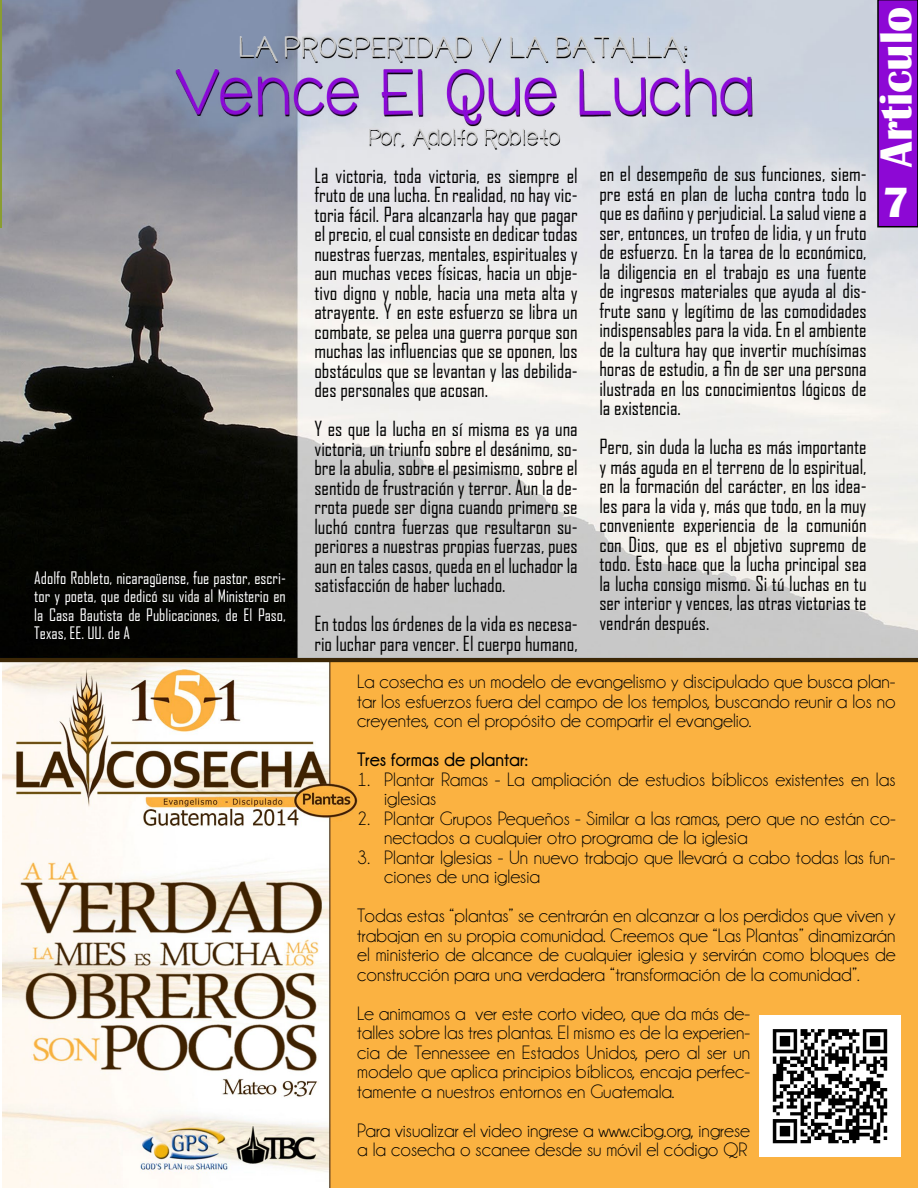
<style>
.page{position:relative;width:918px;height:1188px;background:#fff}
.page>*{position:absolute;margin:0;border:0;box-sizing:border-box;transform-origin:0 0}
.t1{font:700 46.5px "Britannic";color:#fffffd}
.t2{font:700 43.5px "Britannic";color:#fff}
.t3{font:19.95px/19.5px "Agency FB";color:#000;text-align:justify}
.t4{font:19.5px/19.5px "Champagne&Limousines";color:#000}
.t5{font:700 19.5px "Champagne&Limousines";color:#000}
.t6{font:16.5px/18px "Agency FB";color:#fff;text-align:justify}
</style>
<div class="page">
<img style="left:0;top:0;width:918px;height:658px">
<svg style="left:877px;top:0;width:41px;height:227px;background:#8208c4"></svg>
<hr style="left:0;top:1px;width:1px;height:227px;background:#8a9d31">
<img style="left:6px;top:1px;width:912px;height:160px">
<img style="left:2px;top:662px;width:916px;height:526px">
<img style="left:760px;top:1015px;width:141px;height:142px">
<hr style="left:0;top:658px;width:918px;height:4px;background:#3b2706">
<p class="t6" style="left:34px;top:569px;width:253px">Adolfo Robleto, nicaragüense, fue pastor, escri&shy;tor y poeta, que dedicó su vida al Ministerio en la Casa Bautista de Publicaciones, de El Paso, Texas, EE. UU. de A</p>
<p class="t3" style="left:314px;top:165px;width:265px">La victoria, toda victoria, es siempre el fruto de una lucha. En realidad, no hay vic&shy;toria fácil. Para alcanzarla hay que pagar el precio, el cual consiste en dedicar todas nuestras fuerzas, mentales, espirituales y aun muchas veces físicas, hacia un obje&shy;tivo digno y noble, hacia una meta alta y atrayente. Y en este esfuerzo se libra un combate, se pelea una guerra porque son muchas las influencias que se oponen, los obstáculos que se levantan y las debilida&shy;des personales que acosan.</p>
<p class="t3" style="left:314px;top:418px;width:265px">Y es que la lucha en sí misma es ya una victoria, un triunfo sobre el desánimo, so&shy;bre la abulia, sobre el pesimismo, sobre el sentido de frustración y terror. Aun la de&shy;rrota puede ser digna cuando primero se luchó contra fuerzas que resultaron su&shy;periores a nuestras propias fuerzas, pues aun en tales casos, queda en el luchador la satisfacción de haber luchado.</p>
<p class="t3" style="left:314px;top:613px;width:265px">En todos los órdenes de la vida es necesa&shy;rio luchar para vencer. El cuerpo humano,</p>
<p class="t3" style="left:599px;top:164px;width:269px">en el desempeño de sus funciones, siem&shy;pre está en plan de lucha contra todo lo que es dañino y perjudicial. La salud viene a ser, entonces, un trofeo de lidia, y un fruto de esfuerzo. En la tarea de lo económico, la diligencia en el trabajo es una fuente de ingresos materiales que ayuda al dis&shy;frute sano y legítimo de las comodidades indispensables para la vida. En el ambiente de la cultura hay que invertir muchísimas horas de estudio, a fin de ser una persona ilustrada en los conocimientos lógicos de la existencia.</p>
<p class="t3" style="left:599px;top:437px;width:269px">Pero, sin duda la lucha es más importante y más aguda en el terreno de lo espiritual, en la formación del carácter, en los idea&shy;les para la vida y, más que todo, en la muy conveniente experiencia de la comunión con Dios, que es el objetivo supremo de todo. Esto hace que la lucha principal sea la lucha consigo mismo. Si tú luchas en tu ser interior y vences, las otras victorias te vendrán después.</p>
<h1 class="t1" style="left:870px;top:167px;width:162px;rotate:-90deg">Articulo</h1>
<h2 class="t2" style="left:883px;top:178px;width:28px">7</h2>
<p class="t4" style="left:357px;top:672px;width:540px;text-align:justify">La cosecha es un modelo de evangelismo y discipulado que busca plan&shy;tar los esfuerzos fuera del campo de los templos, buscando reunir a los no creyentes, con el propósito de compartir el evangelio.</p>
<p class="t5" style="left:357px;top:749px;width:172px">Tres formas de plantar:</p>
<p class="t4" style="left:384px;top:770px;width:513px;text-indent:-27px">1. Plantar Ramas - La ampliación de estudios bíblicos existentes en las iglesias</p>
<p class="t4" style="left:384px;top:809px;width:513px;text-indent:-27px">2. Plantar Grupos Pequeños - Similar a las ramas, pero que no están co&shy;nectados a cualquier otro programa de la iglesia</p>
<p class="t4" style="left:384px;top:848px;width:513px;text-indent:-27px">3. Plantar Iglesias - Un nuevo trabajo que llevará a cabo todas las fun&shy;ciones de una iglesia</p>
<p class="t4" style="left:357px;top:906px;width:540px;text-align:justify">Todas estas “plantas” se centrarán en alcanzar a los perdidos que viven y trabajan en su propia comunidad. Creemos que “Las Plantas” dinamizarán el ministerio de alcance de cualquier iglesia y servirán como bloques de construcción para una verdadera “transformación de la comunidad”.</p>
<p class="t4" style="left:357px;top:1004px;width:395px;text-align:justify">Le animamos a ver este corto video, que da más de&shy;talles sobre las tres plantas. El mismo es de la experien&shy;cia de Tennessee en Estados Unidos, pero al ser un modelo que aplica principios bíblicos, encaja perfec&shy;tamente a nuestros entornos en Guatemala.</p>
<p class="t4" style="left:357px;top:1121px;width:394px">Para visualizar el video ingrese a www.cibg.org, ingrese a la cosecha o scanee desde su móvil el código QR</p>
</div>
